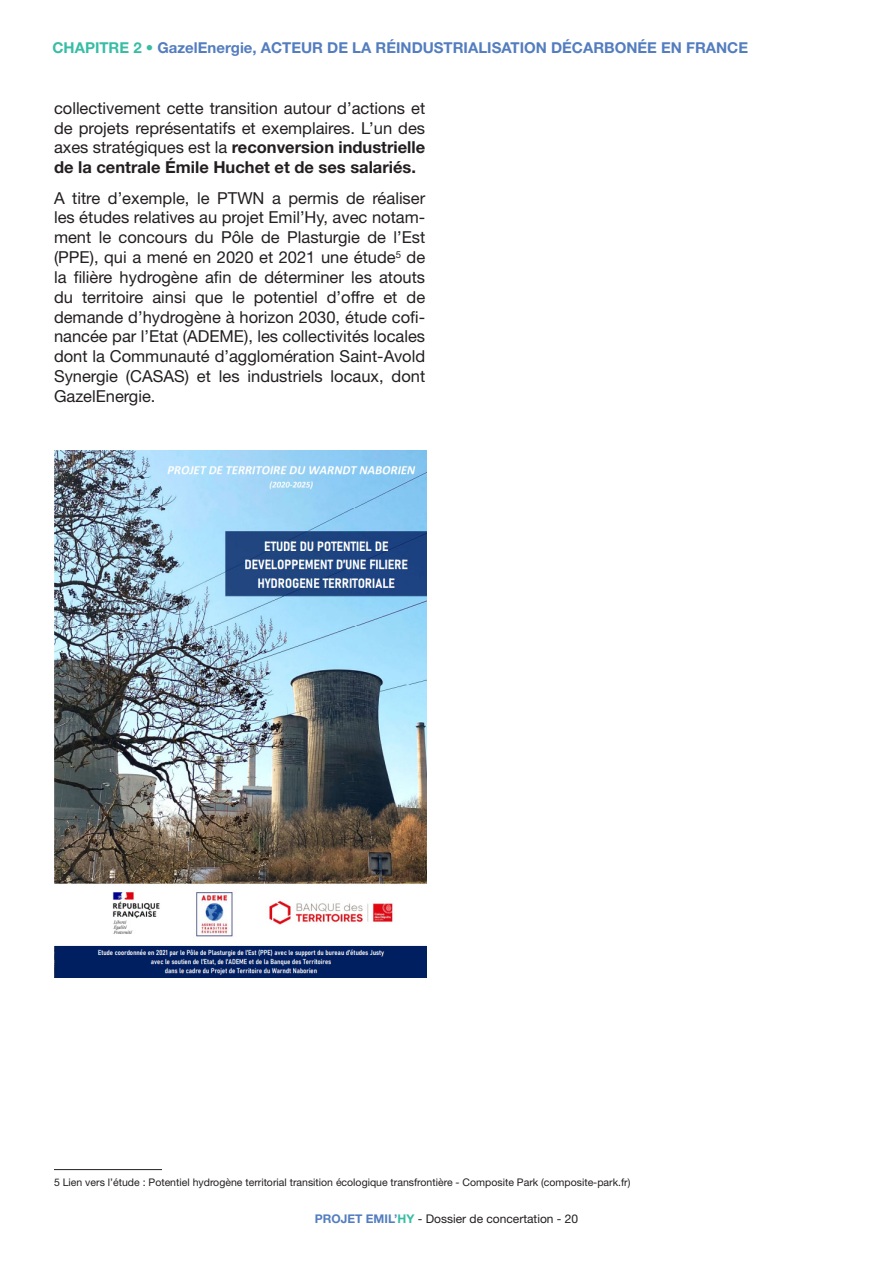
<style>
.page{position:relative;width:893px;height:1263px;background:#fff}
.page>*{position:absolute;margin:0;border:0;box-sizing:border-box;transform-origin:0 0}
.t1{font:16.5px/19.8px "Helvetica Neue LT Std";color:#231f20;text-align:justify}
.t2{font:700 15px "Helvetica Neue LT Std";color:#537dbf}
.t3{font:12px "Helvetica Neue LT Std";color:#231f20}
.t4{font:10.5px "Helvetica Neue LT Std";color:#231f20}
.s1{color:#38bda5}
.s2{font-weight:700}
.s3{font-weight:700;color:#537dbf}
.s4{font-weight:700;color:#38bda5}
</style>
<div class="page">
<hr style="left:54px;top:1169px;width:108px;height:1px;background:#231f20">
<img style="left:54px;top:451px;width:373px;height:526px">
<p class="t2" style="left:53px;top:39px;width:697px"><span class="s1">CHAPITRE 2 •</span> GazelEnergie, ACTEUR DE LA RÉINDUSTRIALISATION DÉCARBONÉE EN FRANCE</p>
<p class="t1" style="left:54px;top:98px;width:373px">collectivement cette transition autour d’actions et de projets représentatifs et exemplaires. L’un des axes stratégiques est la <span class="s2">reconversion industrielle de la centrale Émile Huchet et de ses salariés.</span></p>
<p class="t1" style="left:54px;top:188px;width:373px">A titre d’exemple, le PTWN a permis de réaliser les études relatives au projet Emil’Hy, avec notam&shy;ment le concours du Pôle de Plasturgie de l’Est (PPE), qui a mené en 2020 et 2021 une étude<sup>5</sup> de la filière hydrogène afin de déterminer les atouts du territoire ainsi que le potentiel d’offre et de demande d’hydrogène à horizon 2030, étude cofi&shy;nancée par l’Etat (ADEME), les collectivités locales dont la Communauté d’agglomération Saint-Avold Synergie (CASAS) et les industriels locaux, dont GazelEnergie.</p>
<p class="t4" style="left:54px;top:1176px;width:578px">5 Lien vers l’étude : Potentiel hydrogène territorial transition écologique transfrontière - Composite Park (composite-park.fr)</p>
<p class="t3" style="left:315px;top:1212px;width:265px"><span class="s3">PROJET EMIL’</span><span class="s4">HY</span> - Dossier de concertation - 20</p>
</div>
